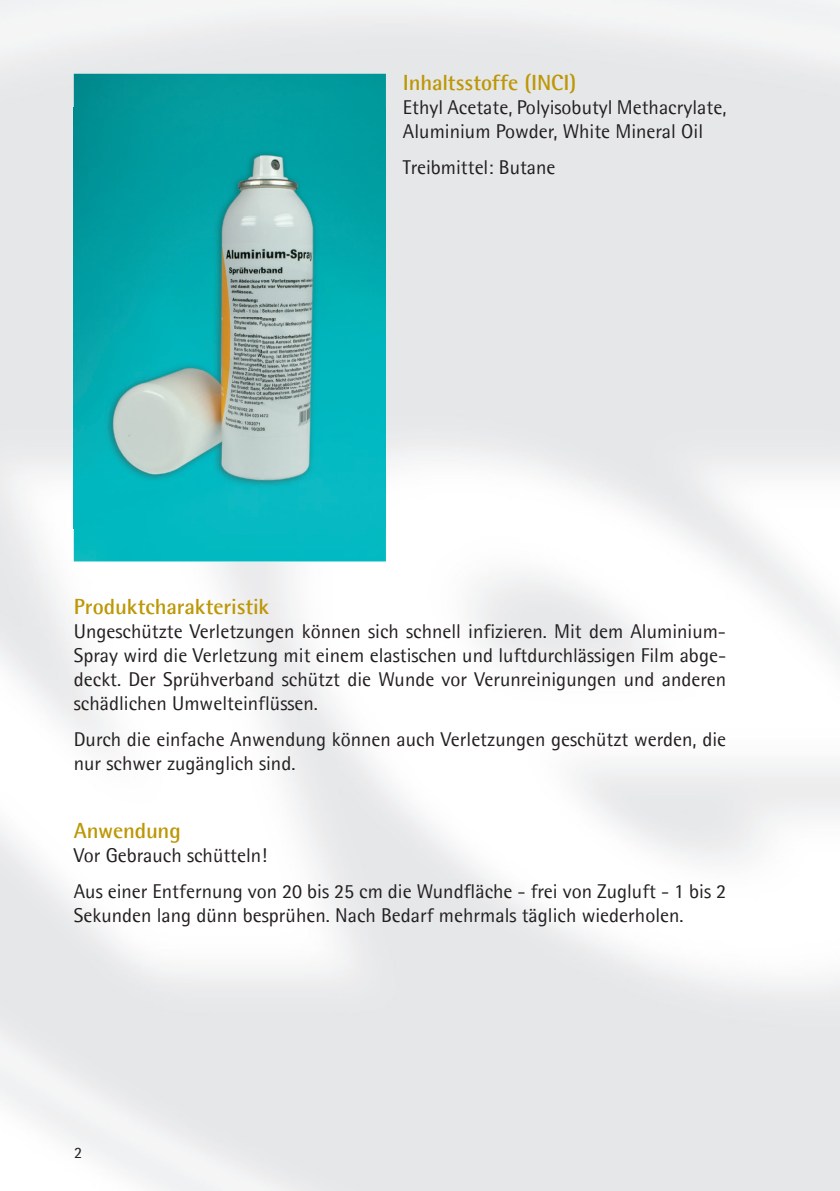
<style>
.page{position:relative;width:840px;height:1191px;background:#fff}
.page>*{position:absolute;margin:0;border:0;box-sizing:border-box;transform-origin:0 0}
.t1{font:700 22px "Agfa Rotis Semisans";letter-spacing:-.005em;color:#bd9705}
.t2{font:20px/24px "Agfa Rotis Semisans";color:#231f20}
.t3{font:16px "Agfa Rotis Semisans";color:#231f20}
</style>
<div class="page">
<img style="left:0;top:0;width:839px;height:1191px">
<img style="left:74px;top:74px;width:312px;height:487px">
<img style="left:74px;top:107px;width:312px;height:421px">
<p class="t1" style="left:403px;top:69px;width:175px">Inhaltsstoffe (INCI)</p>
<p class="t2" style="left:403px;top:95px;width:325px">Ethyl Acetate, Polyisobutyl Methacrylate,<br>Aluminium Powder, White Mineral Oil</p>
<p class="t2" style="left:403px;top:155px;width:154px">Treibmittel: Butane</p>
<p class="t1" style="left:74px;top:592px;width:197px">Produktcharakteristik</p>
<p class="t2" style="left:74px;top:618px;width:653px;text-align:justify">Ungeschützte Verletzungen können sich schnell infizieren. Mit dem Aluminium-Spray wird die Verletzung mit einem elastischen und luftdurchlässigen Film abge&shy;deckt. Der Sprühverband schützt die Wunde vor Verunreinigungen und anderen schädlichen Umwelteinflüssen.</p>
<p class="t2" style="left:74px;top:726px;width:653px">Durch die einfache Anwendung können auch Verletzungen geschützt werden, die nur schwer zugänglich sind.</p>
<p class="t1" style="left:74px;top:817px;width:108px">Anwendung</p>
<p class="t2" style="left:74px;top:837px;width:653px;line-height:36px">Vor Gebrauch schütteln!<br>Aus einer Entfernung von 20 bis 25 cm die Wundfläche - frei von Zugluft - 1 bis 2</p>
<p class="t2" style="left:74px;top:903px;width:611px">Sekunden lang dünn besprühen. Nach Bedarf mehrmals täglich wiederholen.</p>
<p class="t3" style="left:74px;top:1142px;width:10px">2</p>
</div>
